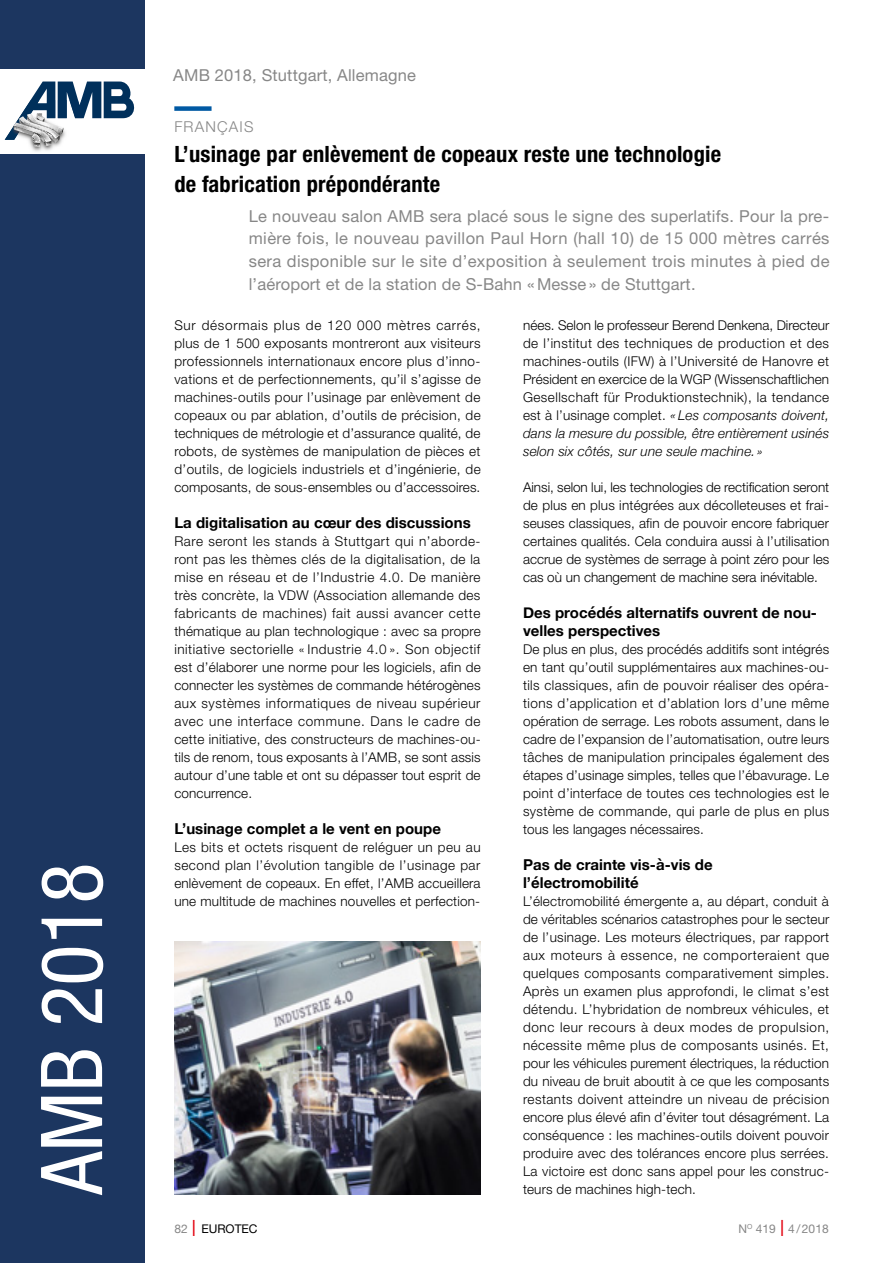
<style>
.page{position:relative;width:893px;height:1263px;background:#fff}
.page>*{position:absolute;margin:0;border:0;box-sizing:border-box;transform-origin:0 0}
.t1{font:condensed 85.5px "Helvetica Neue";color:#fff}
.t2{font:700 condensed 22.5px/30px "Helvetica Neue";letter-spacing:.01em;color:#000}
.t3{font:16.5px/22.5px "Helvetica Neue";letter-spacing:.01em;color:#878787;text-align:justify}
.t4{font:700 15px/18px "Helvetica Neue";color:#000}
.t5{font:300 15px "Helvetica Neue";letter-spacing:.08em;color:#878787}
.t6{font:300 13.5px/18px "Helvetica Neue";letter-spacing:.01em;color:#000;text-align:justify}
.t7{font:12px "Helvetica Neue";color:#878787}
.t8{font:12px "Helvetica Neue";color:#000}
.s1{font-style:italic}
.s2{color:#878787}
.s3{font-weight:300;font-stretch:condensed;font-size:22.5px;color:#e30613}
</style>
<div class="page">
<div style="left:0;top:0;width:144px;height:1263px;background:#1c3660"></div>
<div style="left:0;top:69px;width:144px;height:85px;background:#fff"></div>
<img style="left:4px;top:139px;width:50px;height:13px">
<svg style="left:5px;top:82px;width:130px;height:65px"></svg>
<div style="left:174px;top:106px;width:38px;height:5px;background:#0059a3"></div>
<img style="left:175px;top:942px;width:305px;height:252px">
<h1 class="t1" style="left:22px;top:1194px;width:333px;rotate:-90deg">AMB 2018</h1>
<p class="t3" style="left:173px;top:63px;width:244px">AMB 2018, Stuttgart, Allemagne</p>
<p class="t5" style="left:174px;top:118px;width:81px">FRANÇAIS</p>
<h2 class="t2" style="left:174px;top:139px;width:548px">L’usinage par enlèvement de copeaux reste une technologie de fabrication prépondérante</h2>
<p class="t3" style="left:249px;top:205px;width:582px">Le nouveau salon AMB sera placé sous le signe des superlatifs. Pour la pre&shy;mière fois, le nouveau pavillon Paul Horn (hall 10) de 15 000 mètres carrés sera disponible sur le site d’exposition à seulement trois minutes à pied de l’aéroport et de la station de S-Bahn «Messe » de Stuttgart.</p>
<p class="t6" style="left:174px;top:316px;width:308px">Sur désormais plus de 120 000 mètres carrés, plus de 1 500 exposants montreront aux visiteurs professionnels internationaux encore plus d’inno&shy;vations et de perfectionnements, qu’il s’agisse de machines-outils pour l’usinage par enlèvement de copeaux ou par ablation, d’outils de précision, de techniques de métrologie et d’assurance qualité, de robots, de systèmes de manipulation de pièces et d’outils, de logiciels industriels et d’ingénierie, de composants, de sous-ensembles ou d’accessoires.</p>
<p class="t4" style="left:174px;top:514px;width:298px">La digitalisation au cœur des discussions</p>
<p class="t6" style="left:174px;top:532px;width:308px">Rare seront les stands à Stuttgart qui n’aborde&shy;ront pas les thèmes clés de la digitalisation, de la mise en réseau et de l’Industrie 4.0. De manière très concrète, la VDW (Association allemande des fabricants de machines) fait aussi avancer cette thématique au plan technologique : avec sa propre initiative sectorielle « Industrie 4.0 ». Son objectif est d’élaborer une norme pour les logiciels, afin de connecter les systèmes de commande hétérogènes aux systèmes informatiques de niveau supérieur avec une interface commune. Dans le cadre de cette initiative, des constructeurs de machines-ou&shy;tils de renom, tous exposants à l’AMB, se sont assis autour d’une table et ont su dépasser tout esprit de concurrence.</p>
<p class="t4" style="left:174px;top:820px;width:268px">L’usinage complet a le vent en poupe</p>
<p class="t6" style="left:174px;top:838px;width:308px">Les bits et octets risquent de reléguer un peu au second plan l’évolution tangible de l’usinage par enlèvement de copeaux. En effet, l’AMB accueillera une multitude de machines nouvelles et perfection-</p>
<p class="t6" style="left:523px;top:316px;width:308px">nées. Selon le professeur Berend Denkena, Directeur de l’institut des techniques de production et des machines-outils (IFW) à l’Université de Hanovre et Président en exercice de la WGP (Wissenschaftlichen Gesellschaft für Produktionstechnik), la tendance est à l’usinage complet. <span class="s1">« Les composants doivent, dans la mesure du possible, être entièrement usinés selon six côtés, sur une seule machine. »</span></p>
<p class="t6" style="left:523px;top:478px;width:308px">Ainsi, selon lui, les technologies de rectification seront de plus en plus intégrées aux décolleteuses et frai&shy;seuses classiques, afin de pouvoir encore fabriquer certaines qualités. Cela conduira aussi à l’utilisation accrue de systèmes de serrage à point zéro pour les cas où un changement de machine sera inévitable.</p>
<p class="t4" style="left:523px;top:604px;width:295px">Des procédés alternatifs ouvrent de nou&shy;velles perspectives</p>
<p class="t6" style="left:523px;top:640px;width:308px">De plus en plus, des procédés additifs sont intégrés en tant qu’outil supplémentaires aux machines-ou&shy;tils classiques, afin de pouvoir réaliser des opéra&shy;tions d’application et d’ablation lors d’une même opération de serrage. Les robots assument, dans le cadre de l’expansion de l’automatisation, outre leurs tâches de manipulation principales également des étapes d’usinage simples, telles que l’ébavurage. Le point d’interface de toutes ces technologies est le système de commande, qui parle de plus en plus tous les langages nécessaires.</p>
<p class="t4" style="left:523px;top:856px;width:191px">Pas de crainte vis-à-vis de l’électromobilité</p>
<p class="t6" style="left:523px;top:892px;width:308px">L’électromobilité émergente a, au départ, conduit à de véritables scénarios catastrophes pour le secteur de l’usinage. Les moteurs électriques, par rapport aux moteurs à essence, ne comporteraient que quelques composants comparativement simples.<br>Après un examen plus approfondi, le climat s’est détendu. L’hybridation de nombreux véhicules, et donc leur recours à deux modes de propulsion, nécessite même plus de composants usinés. Et, pour les véhicules purement électriques, la réduction du niveau de bruit aboutit à ce que les composants restants doivent atteindre un niveau de précision encore plus élevé afin d’éviter tout désagrément. La conséquence : les machines-outils doivent pouvoir produire avec des tolérances encore plus serrées.<br>La victoire est donc sans appel pour les construc&shy;teurs de machines high-tech.</p>
<p class="t8" style="left:174px;top:1221px;width:85px"><span class="s2">82</span> <span class="s3">I</span> EUROTEC</p>
<p class="t7" style="left:738px;top:1221px;width:92px">N<sup>O</sup> 419 <span class="s3">I</span> 4/2018</p>
</div>
